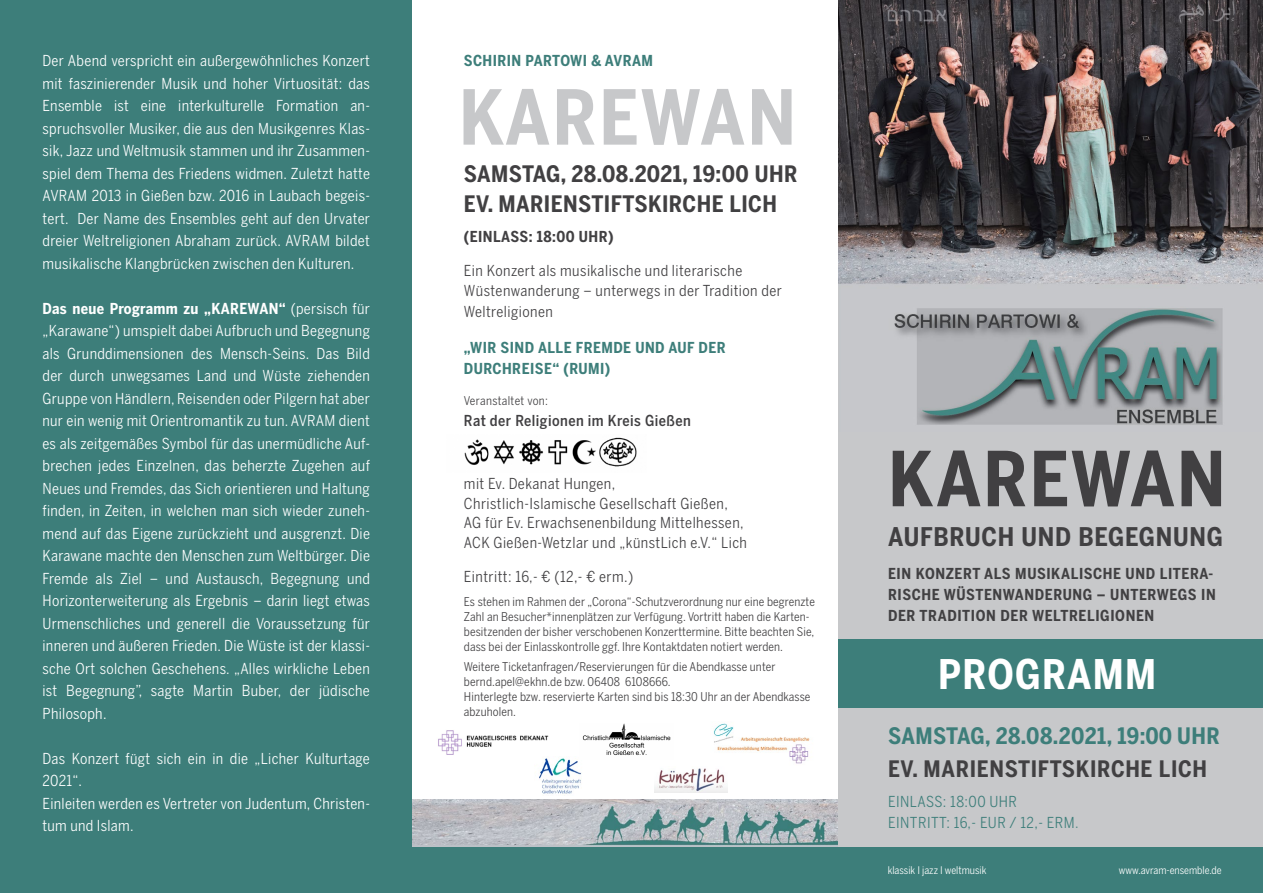
<style>
.page{position:relative;width:1263px;height:893px;background:#fff}
.page>*{position:absolute;margin:0;border:0;box-sizing:border-box;transform-origin:0 0}
.t1{font:700 75px "Benton Sans Cond";color:#414042}
.t2{font:700 75px "Benton Sans Cond";color:#c7c8ca}
.t3{font:700 40.5px "Benton Sans Cond";letter-spacing:.03em;color:#fff}
.t4{font:700 25.5px "Benton Sans Cond";letter-spacing:.03em;color:#414042}
.t5{font:700 22.5px/30px "Benton Sans Cond";letter-spacing:.02em;color:#414042}
.t6{font:700 22.5px "Benton Sans Cond";letter-spacing:.02em;color:#3d7e7a}
.t7{font:15px/22.5px "Benton Sans Cond";letter-spacing:.02em;color:#fff;text-align:justify}
.t8{font:15px/19.5px "Benton Sans Cond";letter-spacing:.03em;color:#414042}
.t9{font:700 15px "Benton Sans Cond";letter-spacing:.04em;color:#414042}
.t10{font:700 15px "Benton Sans Cond";letter-spacing:.03em;color:#3d7e7a}
.t11{font:15px "Benton Sans Cond";letter-spacing:.03em;color:#3d7e7a}
.t12{font:500 15px "Benton Sans Cond";letter-spacing:.03em;color:#414042}
.t13{font:15px "Benton Sans Cond";color:#528783}
.t14{font:12px/15px "Benton Sans Cond";letter-spacing:.01em;color:#414042}
.t15{font:12px "Benton Sans Cond";letter-spacing:.03em;color:#414042}
.t16{font:10.5px "Benton Sans Cond";color:#fff}
.s1{font-weight:700}
.s2{font-family:"Stone Sans"}
</style>
<div class="page">
<div style="left:0;top:846px;width:1263px;height:47px;background:#3d7e7a"></div>
<img style="left:838px;top:0;width:425px;height:432px">
<div style="left:0;top:0;width:412px;height:893px;background:#3d7e7a"></div>
<div style="left:838px;top:432px;width:425px;height:414px;background:#c7c8ca"></div>
<div style="left:838px;top:639px;width:425px;height:69px;background:#3d7e7a"></div>
<img style="left:438px;top:730px;width:111px;height:25px">
<img style="left:464px;top:437px;width:173px;height:30px">
<img style="left:713px;top:723px;width:97px;height:41px">
<img style="left:539px;top:758px;width:42px;height:36px">
<img style="left:580px;top:723px;width:91px;height:36px">
<img style="left:412px;top:799px;width:426px;height:47px">
<img style="left:654px;top:768px;width:74px;height:24px">
<p class="t7" style="left:43px;top:50px;width:329px">Der Abend verspricht ein außergewöhnliches Konzert mit faszinierender Musik und hoher Virtuosität: das Ensemble ist eine interkulturelle Formation an&shy;spruchsvoller Musiker, die aus den Musikgenres Klas&shy;sik, Jazz und Weltmusik stammen und ihr Zusammen&shy;spiel dem Thema des Friedens widmen. Zuletzt hatte AVRAM 2013 in Gießen bzw. 2016 in Laubach begeis&shy;tert. Der Name des Ensembles geht auf den Urvater dreier Weltreligionen Abraham zurück. AVRAM bildet musikalische Klangbrücken zwischen den Kulturen.</p>
<p class="t7" style="left:43px;top:297px;width:329px"><span class="s1">DAS NEUE PROGRAMM ZU „KAREWAN“</span> (persisch für „Karawane“) umspielt dabei Aufbruch und Begegnung als Grunddimensionen des Mensch-Seins. Das Bild der durch unwegsames Land und Wüste ziehenden Gruppe von Händlern, Reisenden oder Pilgern hat aber nur ein wenig mit Orientromantik zu tun. AVRAM dient es als zeitgemäßes Symbol für das unermüdliche Auf&shy;brechen jedes Einzelnen, das beherzte Zugehen auf Neues und Fremdes, das Sich orientieren und Haltung finden, in Zeiten, in welchen man sich wieder zuneh&shy;mend auf das Eigene zurückzieht und ausgrenzt. Die Karawane machte den Menschen zum Weltbürger. Die Fremde als Ziel – und Austausch, Begegnung und Horizonterweiterung als Ergebnis – darin liegt etwas Urmenschliches und generell die Voraussetzung für inneren und äußeren Frieden. Die Wüste ist der klassi&shy;sche Ort solchen Geschehens. „Alles wirkliche Leben ist Begegnung”, sagte Martin Buber, der jüdische Philosoph.</p>
<p class="t7" style="left:43px;top:747px;width:329px;text-align:left">Das Konzert fügt sich ein in die „Licher Kulturtage<br>2021“.<br>Einleiten werden es Vertreter von Judentum, Christen&shy;tum und Islam.</p>
<p class="t10" style="left:464px;top:52px;width:191px">SCHIRIN PARTOWI &amp; AVRAM</p>
<h1 class="t2" style="left:459px;top:73px;width:95px">KAREWAN</h1>
<h3 class="t5" style="left:464px;top:159px;width:330px">SAMSTAG, 28.08.2021, 19:00 UHR<br>EV. MAR</h3>
<h3 class="t5" style="left:544px;top:189px;width:234px">IENSTIFTSKIRCHE LICH</h3>
<p class="t9" style="left:464px;top:228px;width:29px">(EINLASS</p>
<p class="t9" style="left:529px;top:228px;width:86px">: 18:00 UHR)</p>
<p class="t8" style="left:464px;top:261px;width:319px">Ein Konzert als musikalische und literarische<br>Wüstenwanderung – unterwegs in der Tradition der</p>
<p class="t8" style="left:464px;top:302px;width:90px">Weltreligionen</p>
<p class="t10" style="left:464px;top:339px;width:84px">„WIR SIND ALLE</p>
<p class="t10" style="left:576px;top:339px;width:70px">FREMDEUND</p>
<p class="t10" style="left:668px;top:339px;width:40px">AU F DER</p>
<p class="t10" style="left:464px;top:360px;width:148px">DURCHREISE“ (RUMI)</p>
<p class="t15" style="left:464px;top:394px;width:86px">Veranstaltet von:</p>
<p class="t12" style="left:464px;top:412px;width:228px">Rat der Religionen im Kreis Gießen</p>
<p class="t8" style="left:464px;top:474px;width:285px">mit Ev. Dekanat Hungen, Christlich-Islamische Gesellschaft Gießen, AG für Ev. Erwachsenenbildung Mittelhessen, ACK Gießen-Wetzlar und „künstLich e.V.“ Lich</p>
<p class="t8" style="left:464px;top:567px;width:171px">Eintritt: 16,- € (12,- € erm.)</p>
<p class="t14" style="left:464px;top:594px;width:353px">Es stehen im Rahmen der „Corona“-Schutzverordnung nur eine begrenzte Zahl an Besucher*innenplätzen zur Verfügung. Vortritt haben die Karten&shy;besitzenden der bisher verschobenen Konzerttermine. Bitte beachten Sie, dass bei der Einlasskontrolle ggf. Ihre Kontaktdaten notiert werden.</p>
<p class="t14" style="left:464px;top:659px;width:348px">Weitere Ticketanfragen/Reservierungen für die Abendkasse unter bernd.apel@ekhn.de bzw. 06408 6108666.<br>Hinterlegte bzw. reservierte Karten sind bis 18:30 Uhr an der Abendkasse abzuholen.</p>
<h1 class="t1" style="left:888px;top:435px;width:97px">KAREWAN</h1>
<h3 class="t4" style="left:888px;top:522px;width:151px">AUFBRUCH UND</h3>
<h3 class="t4" style="left:1078px;top:522px;width:95px">BEGEGNUN</h3>
<h3 class="t4" style="left:1207px;top:522px;width:18px">G</h3>
<p class="t9" style="left:888px;top:565px;width:106px">EIN KONZERT ALS</p>
<p class="t9" style="left:1015px;top:565px;width:46px">MUSIKAL</p>
<p class="t9" style="left:1079px;top:565px;width:58px">ISCHE UND</p>
<p class="t9" style="left:1160px;top:565px;width:55px">LITERA-</p>
<p class="t9" style="left:888px;top:586px;width:107px">RISCHE WÜSTENWANDERUN</p>
<p class="t9" style="left:1083px;top:586px;width:67px">G – UNTERWE</p>
<p class="t9" style="left:1178px;top:586px;width:38px">GS IN</p>
<p class="t9" style="left:888px;top:607px;width:10px">DER</p>
<p class="t9" style="left:920px;top:607px;width:11px">TRAD</p>
<p class="t9" style="left:957px;top:607px;width:53px">ITION DER</p>
<p class="t9" style="left:1032px;top:607px;width:104px">WELTRELIGIONEN</p>
<h2 class="t3" style="left:938px;top:650px;width:220px">PROGRAMM</h2>
<h3 class="t6" style="left:888px;top:722px;width:328px">SAMSTAG, 28.08.2021, 19:00 UHR</h3>
<h3 class="t5" style="left:888px;top:753px;width:51px">EV. MAR</h3>
<h3 class="t5" style="left:970px;top:753px;width:22px">IENS</h3>
<h3 class="t5" style="left:1018px;top:753px;width:190px">TIFTSKIRCHE LICH</h3>
<p class="t11" style="left:888px;top:793px;width:17px">Einlass</p>
<p class="t11" style="left:943px;top:793px;width:66px">: 18:00 Uhr</p>
<p class="t11" style="left:888px;top:814px;width:17px">Eintritt</p>
<p class="t11" style="left:946px;top:814px;width:110px">: 16,- EUR / 12,- erm</p>
<p class="t13" style="left:1075px;top:814px;width:5px">.</p>
<p class="t16" style="left:888px;top:864px;width:100px">klassik <span class="s2">|</span> jazz <span class="s2">|</span> weltmusik</p>
<p class="t16" style="left:1119px;top:864px;width:104px">www.avram-ensemble.de</p>
</div>
